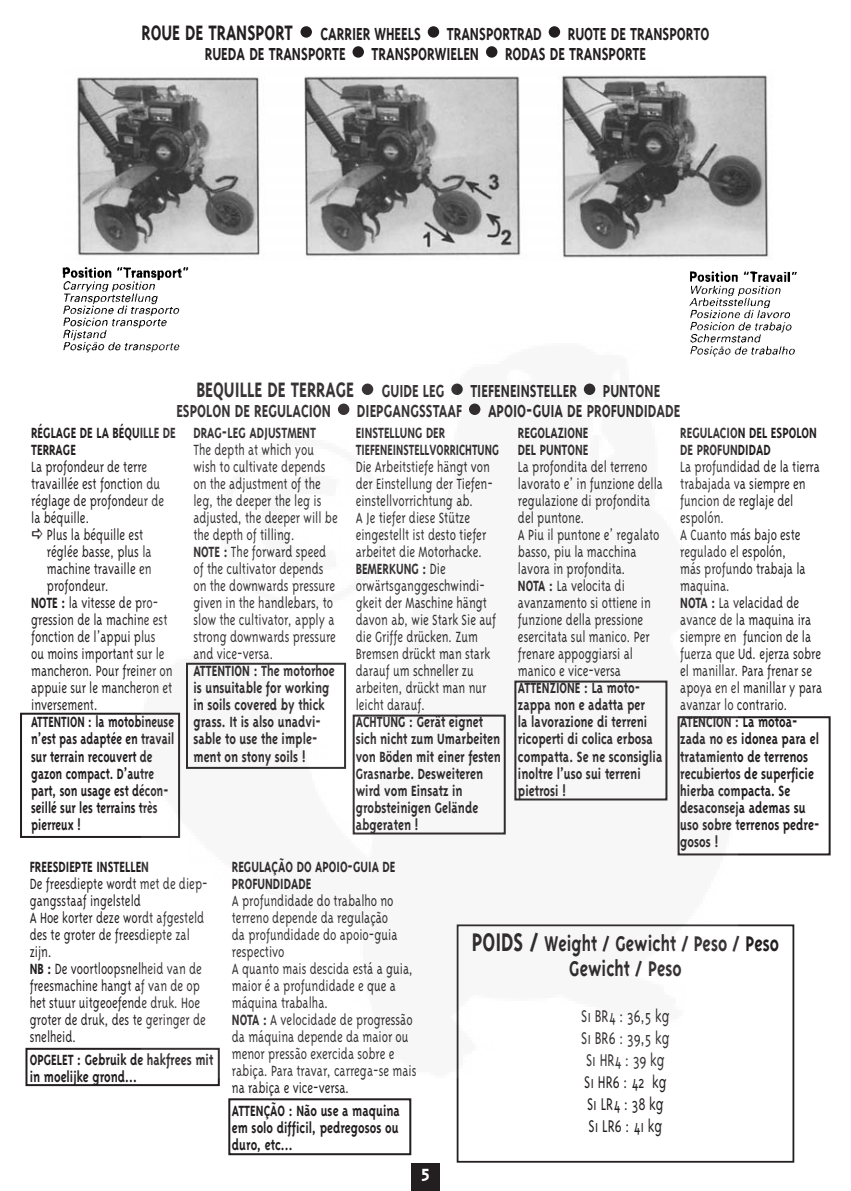
<style>
.page{position:relative;width:851px;height:1191px;background:#fff}
.page>*{position:absolute;margin:0;border:0;box-sizing:border-box;transform-origin:0 0}
.titre_caracteristiqu{font:700 24.4px/24.4px "Triplex";color:#231f20;text-align:center;scale:.76 1}
.TITRE_FR{font:700 24px "Triplex";color:#231f20;scale:.78 1}
.TITRE_FR-2{font:700 20px/20px "Triplex";color:#231f20;scale:.78 1}
.Normal_e{font:700 20px "Triplex";color:#fff}
.texte_caracteristiqu{font:300 19.6px/22px "Triplex";color:#231f20;scale:.76 1}
.TITRE_FR-3{font:300 17px/17px "Triplex";color:#231f20;scale:.78 1}
.TITRE_FR-4{font:700 17px/17px "Triplex";color:#231f20;scale:.78 1}
.TITRE_FR-5{font:700 17px/17px "Triplex";color:#231f20;scale:.74 1}
.TITRE_FR-6{font:700 17px/17px "Triplex";color:#231f20;scale:.77 1}
.s1{font-size:52px}
.s2{font-weight:700}
.s3{font-size:29.2px}
</style>
<div class="page">
<img style="left:62px;top:267px;width:735px;height:88px">
<img style="left:77px;top:75px;width:692px;height:183px">
<div style="left:411px;top:1162px;width:28px;height:28px;background:#231f20"></div>
<div style="left:456px;top:924px;width:338px;height:238px;border:2px solid #231f20"></div>
<div style="left:20px;top:712px;width:160px;height:126px;border:2px solid #231f20"></div>
<div style="left:25px;top:1047px;width:195px;height:39px;border:2px solid #231f20"></div>
<div style="left:228px;top:1098px;width:183px;height:57px;border:2px solid #231f20"></div>
<div style="left:677px;top:716px;width:153px;height:139px;border:2px solid #231f20"></div>
<img style="left:142px;top:343px;width:595px;height:734px">
<p class="TITRE_FR" style="left:141px;top:19px;width:223px">ROUE DE TRANSPORT <span class="s1">•</span></p>
<p class="TITRE_FR-2" style="left:205px;top:23px;width:648px;text-indent:116px">CARRIER WHEELS <span class="s1">•</span> TRANSPORTRAD <span class="s1">•</span> RUOTE DE TRANSPORTO<br>RUEDA DE TRANSPORTE <span class="s1">•</span> TRANSPORWIELEN <span class="s1">•</span> RODAS DE TRANSPORTE</p>
<p class="TITRE_FR" style="left:196px;top:376px;width:231px">BEQUILLE DE TERRAGE <span class="s1">•</span></p>
<p class="TITRE_FR-2" style="left:176px;top:381px;width:647px;text-indent:205px">GUIDE LEG <span class="s1">•</span> TIEFENEINSTELLER <span class="s1">•</span> PUNTONE<br>ESPOLON DE REGULACION <span class="s1">•</span> DIEPGANGSSTAAF <span class="s1">•</span> APOIO-GUIA DE PROFUNDIDADE</p>
<p class="TITRE_FR-4" style="left:31px;top:424px;width:187px">RÉGLAGE DE LA BÉQUILLE DE<br>TERRAGE</p>
<p class="TITRE_FR-3" style="left:31px;top:458px;width:172px">La profondeur de terre travaillée est fonction du réglage de profondeur de la béquille.</p>
<p class="TITRE_FR-3" style="left:47px;top:526px;width:136px">Plus la béquille est réglée basse, plus la machine travaille en profondeur.</p>
<p class="TITRE_FR-3" style="left:31px;top:594px;width:183px"><span class="s2">NOTE :</span> la vitesse de pro&shy;gression de la machine est fonction de l’appui plus ou moins important sur le mancheron. Pour freiner on appuie sur le mancheron et inversement.</p>
<p class="TITRE_FR-5" style="left:31px;top:713px;width:195px">ATTENTION : la motobineuse n’est pas adaptée en travail sur terrain recouvert de gazon compact. D’autre part, son usage est décon&shy;seillé sur les terrains très pierreux !</p>
<p class="TITRE_FR-4" style="left:193px;top:424px;width:159px">DRAG-LEG ADJUSTMENT</p>
<p class="TITRE_FR-3" style="left:193px;top:441px;width:186px">The depth at which you wish to cultivate depends on the adjustment of the leg, the deeper the leg is adjusted, the deeper will be the depth of tilling.</p>
<p class="TITRE_FR-3" style="left:193px;top:543px;width:184px"><span class="s2">NOTE :</span> The forward speed of the cultivator depends on the downwards pressure given in the handlebars, to slow the cultivator, apply a strong downwards pressure and vice-versa.</p>
<p class="TITRE_FR-4" style="left:193px;top:662px;width:183px">ATTENTION : The motorhoe is unsuitable for working in soils covered by thick grass. It is also unadvi&shy;sable to use the imple&shy;ment on stony soils !</p>
<p class="TITRE_FR-6" style="left:355px;top:424px;width:187px">EINSTELLUNG DER<br>TIEFENEINSTELLVORRICHTUNG</p>
<p class="TITRE_FR-3" style="left:355px;top:458px;width:177px">Die Arbeitstiefe hängt von der Einstellung der Tiefen&shy;einstellvorrichtung ab.</p>
<p class="TITRE_FR-3" style="left:355px;top:509px;width:169px">A Je tiefer diese Stütze eingestellt ist desto tiefer arbeitet die Motorhacke.</p>
<p class="TITRE_FR-3" style="left:355px;top:560px;width:181px"><span class="s2">BEMERKUNG :</span> Die orwärtsganggeschwindi&shy;gkeit der Maschine hängt davon ab, wie Stark Sie auf die Griffe drücken. Zum<br>Bremsen drückt man stark darauf um schneller zu arbeiten, drückt man nur leicht darauf.</p>
<p class="TITRE_FR-4" style="left:355px;top:713px;width:188px">ACHTUNG : Gerät eignet sich nicht zum Umarbeiten von Böden mit einer festen<br>Grasnarbe. Desweiteren wird vom Einsatz in grobsteinigen Gelände abgeraten !</p>
<p class="TITRE_FR-4" style="left:518px;top:424px;width:92px">REGOLAZIONE<br>DEL PUNTONE</p>
<p class="TITRE_FR-3" style="left:518px;top:458px;width:187px">La profondita del terreno lavorato e’ in funzione della regulazione di profondita del puntone.</p>
<p class="TITRE_FR-3" style="left:518px;top:526px;width:183px">A Piu il puntone e’ regalato basso, piu la macchina lavora in profondita.</p>
<p class="TITRE_FR-3" style="left:518px;top:577px;width:172px"><span class="s2">NOTA :</span> La velocita di avanzamento si ottiene in funzione della pressione esercitata sul manico. Per frenare appoggiarsi al manico e vice-versa</p>
<p class="TITRE_FR-4" style="left:518px;top:679px;width:187px">ATTENZIONE : La moto&shy;zappa non e adatta per<br>la lavorazione di terreni ricoperti di colica erbosa compatta. Se ne sconsiglia inoltre l’uso sui terreni pietrosi !</p>
<p class="TITRE_FR-4" style="left:680px;top:424px;width:177px">REGULACION DEL ESPOLON<br>DE PROFUNDIDAD</p>
<p class="TITRE_FR-3" style="left:680px;top:458px;width:180px">La profundidad de la tierra trabajada va siempre en funcion de reglaje del espolón.</p>
<p class="TITRE_FR-3" style="left:680px;top:526px;width:162px">A Cuanto más bajo este regulado el espolón, más profundo trabaja la maquina.</p>
<p class="TITRE_FR-3" style="left:680px;top:594px;width:184px"><span class="s2">NOTA :</span> La velacidad de avance de la maquina ira siempre en funcion de la fuerza que Ud. ejerza sobre el manillar. Para frenar se apoya en el manillar y para avanzar lo contrario.</p>
<p class="TITRE_FR-4" style="left:680px;top:713px;width:180px">ATENCION : La motoa&shy;zada no es idonea para el tratamiento de terrenos recubiertos de superficie hierba compacta. Se desaconseja ademas su uso sobre terrenos pedre&shy;gosos !</p>
<p class="TITRE_FR-4" style="left:30px;top:858px;width:154px">FREESDIEPTE INSTELLEN</p>
<p class="TITRE_FR-3" style="left:30px;top:875px;width:229px">De freesdiepte wordt met de diep&shy;gangsstaaf ingelsteld</p>
<p class="TITRE_FR-3" style="left:30px;top:909px;width:225px">A Hoe korter deze wordt afgesteld des te groter de freesdiepte zal zijn.</p>
<p class="TITRE_FR-3" style="left:30px;top:960px;width:227px"><span class="s2">NB :</span> De voortloopsnelheid van de freesmachine hangt af van de op het stuur uitgeoefende druk. Hoe groter de druk, des te geringer de snelheid.</p>
<p class="TITRE_FR-4" style="left:30px;top:1051px;width:237px">OPGELET : Gebruik de hakfrees mit in moelijke grond...</p>
<p class="TITRE_FR-4" style="left:232px;top:858px;width:211px">REGULAÇÃO DO APOIO-GUIA DE<br>PROFUNDIDADE</p>
<p class="TITRE_FR-3" style="left:232px;top:892px;width:214px">A profundidade do trabalho no terreno depende da regulação da profundidade do apoio-guia respectivo</p>
<p class="TITRE_FR-3" style="left:232px;top:960px;width:233px">A quanto mais descida está a guia, maior é a profundidade e que a máquina trabalha.</p>
<p class="TITRE_FR-3" style="left:232px;top:1011px;width:238px"><span class="s2">NOTA :</span> A velocidade de progressão da máquina depende da maior ou menor pressão exercida sobre e rabiça. Para travar, carrega-se mais na rabiça e vice-versa.</p>
<p class="TITRE_FR-4" style="left:232px;top:1102px;width:217px;text-align:justify">ATTENÇÃO : Não use a maquina em solo difficil, pedregosos ou duro, etc...</p>
<p class="Normal_e" style="left:421px;top:1160px;width:11px">5</p>
<p class="titre_caracteristiqu" style="left:471px;top:931px;width:405px"><span class="s3">POIDS /</span> Weight / Gewicht / Peso / Peso<br>Gewicht / Peso</p>
<p class="texte_caracteristiqu" style="left:581px;top:1004px;width:118px">S1 BR4 : 36,5 kg<br>S1 BR6 : 39,5 kg<br>S1 HR4 : 39 kg<br>S1 HR6 : 42 kg</p>
<p class="texte_caracteristiqu" style="left:587px;top:1092px;width:102px">S1 LR4 : 38 kg</p>
<p class="texte_caracteristiqu" style="left:588px;top:1114px;width:98px">S1 LR6 : 41 kg</p>
</div>
